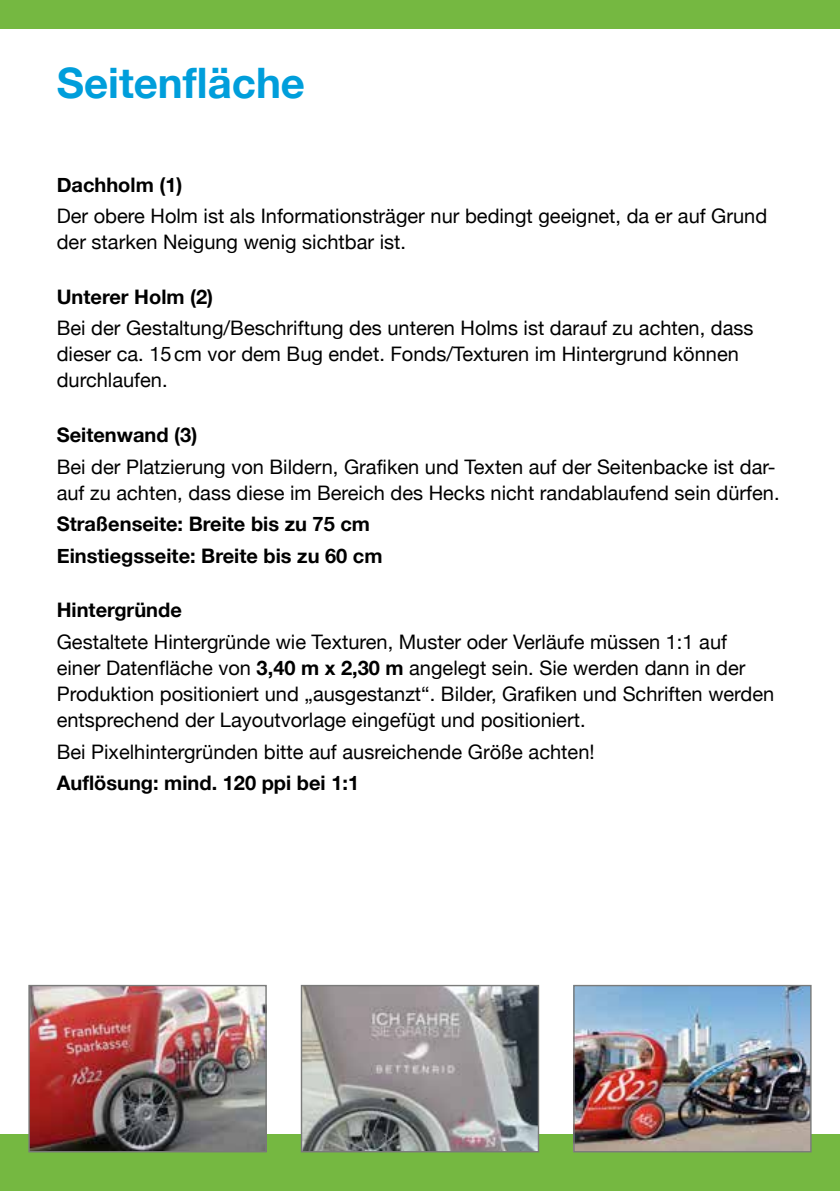
<style>
.page{position:relative;width:840px;height:1191px;background:#fff}
.page>*{position:absolute;margin:0;border:0;box-sizing:border-box;transform-origin:0 0}
.t1{font:700 42px "Helvetica Neue";color:#009edb}
.t2{font:20px/26px "Helvetica Neue";color:#000}
.t3{font:700 20px/31.6px "Helvetica Neue";color:#000}
.s1{font-weight:700}
</style>
<div class="page">
<div style="left:0;top:0;width:839px;height:28px;background:#75b841"></div>
<div style="left:0;top:1134px;width:839px;height:57px;background:#75b841"></div>
<img style="left:575px;top:987px;width:234px;height:163px">
<div style="left:573px;top:985px;width:238px;height:167px;border:1px solid #7a7b7a"></div>
<img style="left:302px;top:987px;width:235px;height:163px">
<div style="left:300px;top:985px;width:239px;height:167px;border:1px solid #7a7b7a"></div>
<img style="left:30px;top:987px;width:234px;height:163px">
<div style="left:28px;top:985px;width:238px;height:167px;border:1px solid #7a7b7a"></div>
<h1 class="t1" style="left:57px;top:50px;width:250px">Seitenfläche</h1>
<p class="t3" style="left:57px;top:169px;width:127px">Dachholm (1)</p>
<p class="t2" style="left:57px;top:204px;width:711px">Der obere Holm ist als Informationsträger nur bedingt geeignet, da er auf Grund der starken Neigung wenig sichtbar ist.</p>
<p class="t3" style="left:57px;top:281px;width:158px">Unterer Holm (2)</p>
<p class="t2" style="left:57px;top:316px;width:698px">Bei der Gestaltung/Beschriftung des unteren Holms ist darauf zu achten, dass dieser ca. 15cm vor dem Bug endet. Fonds/Texturen im Hintergrund können durchlaufen.</p>
<p class="t3" style="left:57px;top:419px;width:142px">Seitenwand (3)</p>
<p class="t2" style="left:57px;top:454px;width:724px">Bei der Platzierung von Bildern, Grafiken und Texten auf der Seitenbacke ist dar-- auf zu achten, dass diese im Bereich des Hecks nicht randablaufend sein dürfen.</p>
<p class="t3" style="left:57px;top:509px;width:327px">Straßenseite: Breite bis zu 75 cm<br>Einstiegsseite: Breite bis zu 60 cm</p>
<p class="t3" style="left:57px;top:595px;width:127px">Hintergründe</p>
<p class="t2" style="left:57px;top:630px;width:718px">Gestaltete Hintergründe wie Texturen, Muster oder Verläufe müssen 1:1 auf einer Datenfläche von <span class="s1">3,40 m x 2,30 m</span> angelegt sein. Sie werden dann in der Produktion positioniert und „ausgestanzt“. Bilder, Grafiken und Schriften werden entsprechend der Layoutvorlage eingefügt und positioniert.</p>
<p class="t2" style="left:57px;top:739px;width:539px">Bei Pixelhintergründen bitte auf ausreichende Größe achten!</p>
<p class="t3" style="left:57px;top:768px;width:304px">Auflösung: mind. 120 ppi bei 1:1</p>
</div>
